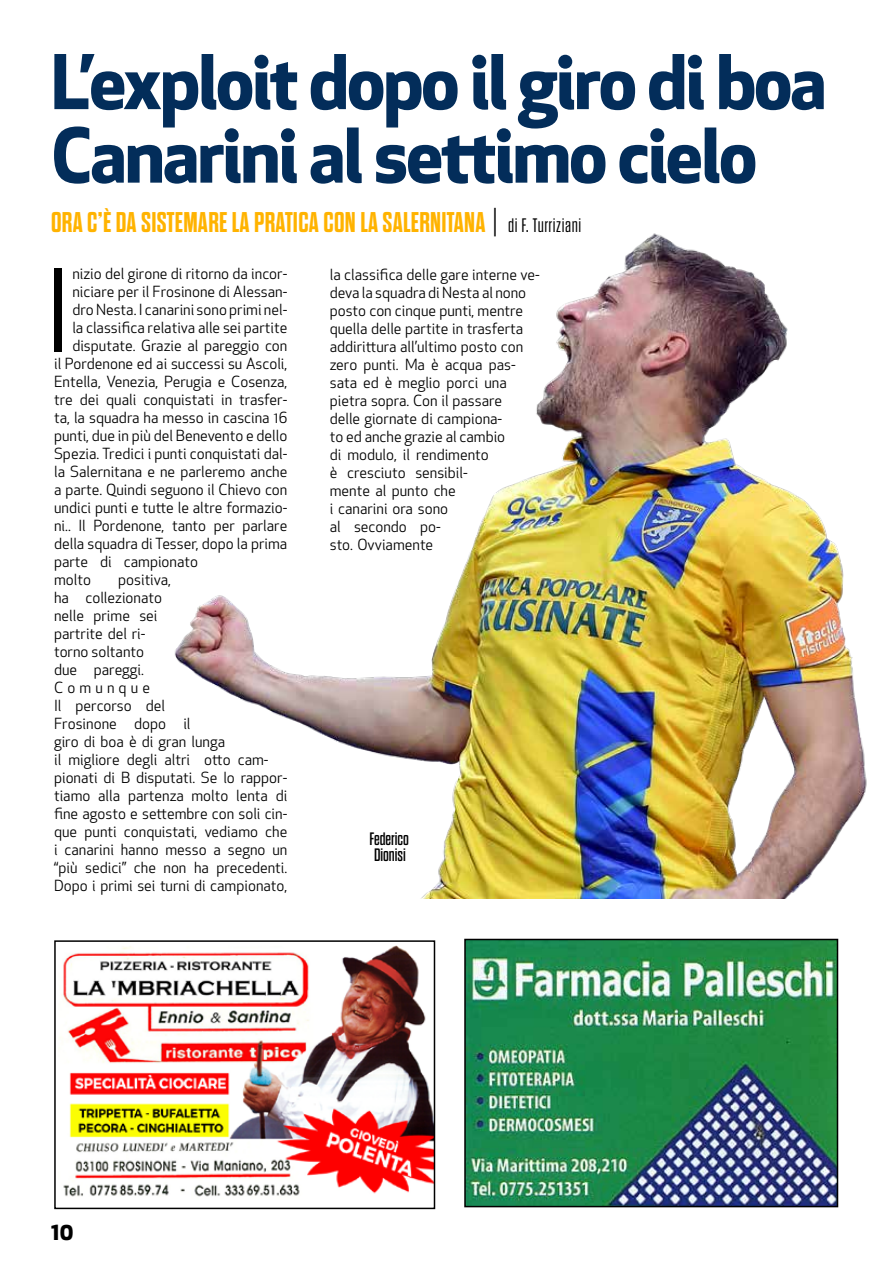
<style>
.page{position:relative;width:893px;height:1263px;background:#fff}
.page>*{position:absolute;margin:0;border:0;box-sizing:border-box;transform-origin:0 0}
.t1{font:111px "Apex New";color:#000}
.t2{font:700 73.5px/73.5px "Apex New";letter-spacing:-.03em;color:#032d5a}
.t3{font:700 28.5px "Dharma Gothic E";letter-spacing:.01em;color:#ffb300}
.t4{font:700 24px "Apex New";color:#000}
.t5{font:18px/16.5px "Dharma Gothic E";color:#000}
.t6{font:15px/18px "Apex New";color:#000}
.s1{font-weight:300;font-stretch:expanded;font-size:34.5px;color:#000}
.s2{font-weight:300;font-size:19.5px;color:#000}
</style>
<div class="page">
<img style="left:61px;top:945px;width:371px;height:252px">
<div style="left:54px;top:940px;width:381px;height:269px;border:2px solid #000"></div>
<img style="left:467px;top:942px;width:368px;height:262px">
<div style="left:464px;top:939px;width:374px;height:268px;border:2px solid #000"></div>
<img style="left:174px;top:233px;width:693px;height:665px">
<h2 class="t2" style="left:51px;top:42px;width:777px">L’exploit dopo il giro di boa<br>Canarini al settimo cielo</h2>
<h3 class="t3" style="left:51px;top:208px;width:532px">ORA C’È DA SISTEMARE LA PRATICA CON LA SALERNITANA <span class="s1">|</span> <span class="s2">di F. Turriziani</span></h3>
<h1 class="t1" style="left:44px;top:241px;width:30px">I</h1>
<p class="t6" style="left:72px;top:265px;width:216px">nizio del girone di ritorno da incor-</p>
<p class="t6" style="left:72px;top:283px;width:217px">niciare per il Frosinone di Alessan-</p>
<p class="t6" style="left:72px;top:301px;width:216px">dro Nesta. I canarini sono primi nel-</p>
<p class="t6" style="left:72px;top:319px;width:216px">la classifica relativa alle sei partite</p>
<p class="t6" style="left:72px;top:337px;width:216px">disputate. Grazie al pareggio con</p>
<p class="t6" style="left:54px;top:355px;width:235px">il Pordenone ed ai successi su Ascoli,</p>
<p class="t6" style="left:54px;top:373px;width:235px">Entella, Venezia, Perugia e Cosenza,</p>
<p class="t6" style="left:54px;top:391px;width:235px">tre dei quali conquistati in trasfer-</p>
<p class="t6" style="left:54px;top:409px;width:235px">ta, la squadra ha messo in cascina 16</p>
<p class="t6" style="left:54px;top:427px;width:235px">punti, due in più del Benevento e dello</p>
<p class="t6" style="left:54px;top:445px;width:235px">Spezia. Tredici i punti conquistati dal-</p>
<p class="t6" style="left:54px;top:463px;width:235px">la Salernitana e ne parleremo anche</p>
<p class="t6" style="left:54px;top:481px;width:235px">a parte. Quindi seguono il Chievo con</p>
<p class="t6" style="left:54px;top:499px;width:235px">undici punti e tutte le altre formazio-</p>
<p class="t6" style="left:54px;top:517px;width:235px">ni.. Il Pordenone, tanto per parlare</p>
<p class="t6" style="left:54px;top:535px;width:235px">della squadra di Tesser, dopo la prima</p>
<p class="t6" style="left:54px;top:553px;width:145px">parte di campionato</p>
<p class="t6" style="left:54px;top:571px;width:38px">molto</p>
<p class="t6" style="left:54px;top:571px;width:235px;text-indent:64px">positiva,<br>ha collezionato<br>nelle prime sei<br>partrite del ri-<br>torno soltanto<br>due pareggi.<br>Comunque<br>Il percorso del<br>Frosinone dopo il<br>giro di boa è di gran lunga<br>il migliore degli altri otto cam&shy;pionati di B disputati. Se lo rappor&shy;tiamo alla partenza molto lenta di fine agosto e settembre con soli cin&shy;que punti conquistati, vediamo che i canarini hanno messo a segno un “più sedici” che non ha precedenti.<br>Dopo i primi sei turni di campionato,</p>
<p class="t6" style="left:330px;top:265px;width:212px">la classifica delle gare interne ve&shy;deva la squadra di Nesta al nono posto con cinque punti, mentre quella delle partite in trasferta addirittura all’ultimo posto con zero punti. Ma è acqua pas&shy;sata ed è meglio porci una pietra sopra. Con il passare<br>delle giornate di campiona-<br>to ed anche grazie al cambio<br>di modulo, il rendimento<br>è cresciuto sensibil-<br>mente al punto che<br>i canarini ora sono<br>al secondo po-<br>sto. Ovviamente</p>
<p class="t5" style="left:369px;top:831px;width:41px">Federico<br>Dionisi</p>
<h3 class="t4" style="left:51px;top:1213px;width:25px">10</h3>
</div>
